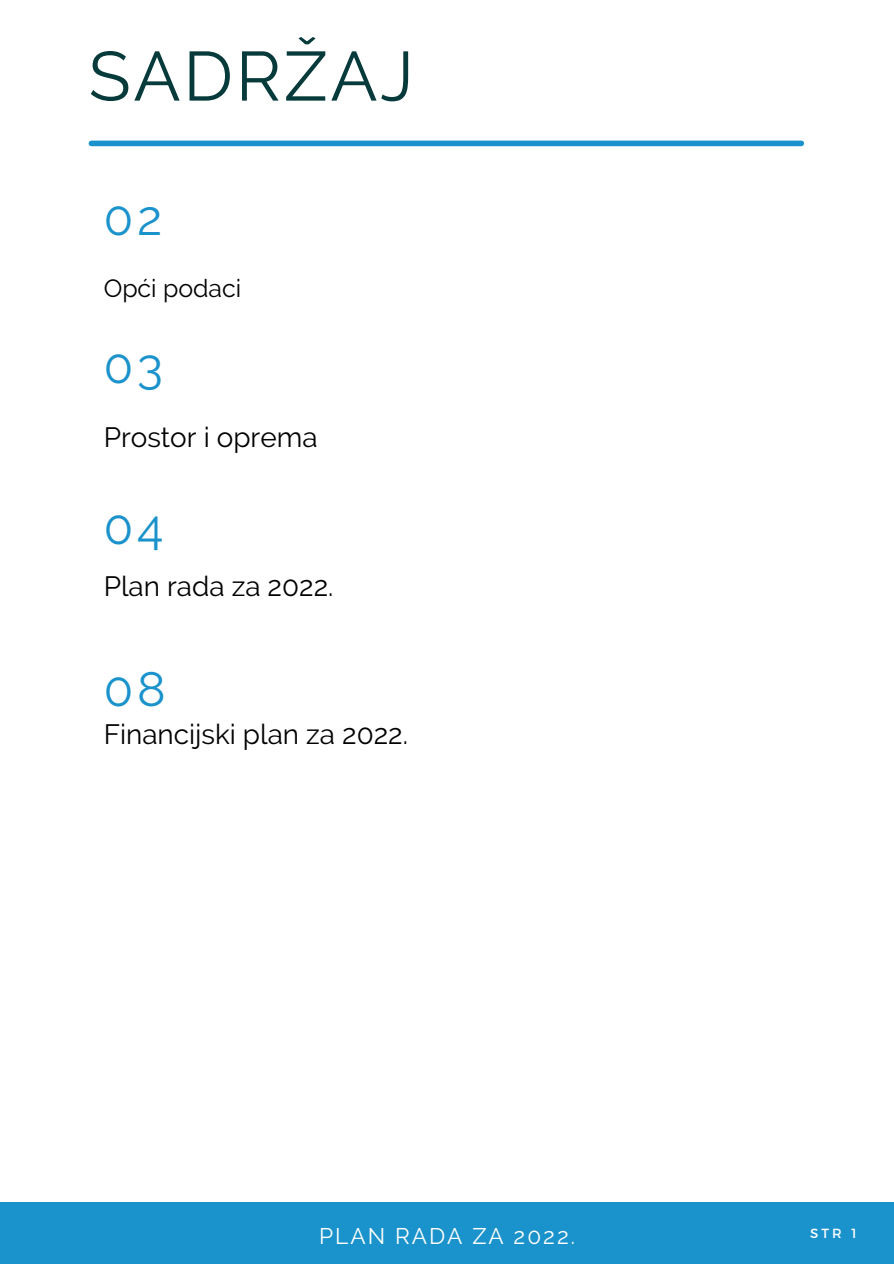
<style>
.page{position:relative;width:894px;height:1264px;background:#fff}
.page>*{position:absolute;margin:0;border:0;box-sizing:border-box;transform-origin:0 0}
.t1{font:69.3px "Raleway";letter-spacing:.04em;color:#073a3b}
.t2{font:48.15px "Raleway";letter-spacing:.08em;color:#1a92cb}
.t3{font:27.9px "Raleway";color:#000}
.t4{font:24.9px "Raleway";color:#000}
.t5{font:22.5px "Raleway";letter-spacing:.09em;color:#fff}
.t6{font:13.2px "Montserrat";color:#fff}
</style>
<div class="page">
<div style="left:91px;top:141px;width:710px;height:5px;background:#1a92cb"></div>
<div style="left:0;top:1202px;width:893px;height:61px;background:#1a92cb"></div>
<p class="t1" style="left:89px;top:35px;width:326px">SADRŽAJ</p>
<p class="t2" style="left:104px;top:190px;width:60px">02</p>
<p class="t4" style="left:104px;top:274px;width:139px">Opći podaci</p>
<p class="t2" style="left:104px;top:338px;width:61px">03</p>
<p class="t3" style="left:104px;top:421px;width:215px">Prostor i oprema</p>
<p class="t2" style="left:104px;top:498px;width:61px">04</p>
<p class="t3" style="left:104px;top:569px;width:231px">Plan rada za 2022.</p>
<p class="t2" style="left:104px;top:660px;width:63px">08</p>
<p class="t3" style="left:104px;top:718px;width:306px">Financijski plan za 2022.</p>
<p class="t5" style="left:319px;top:1222px;width:257px">PLAN RADA ZA 2022.</p>
<p class="t6" style="left:810px;top:1224px;width:48px">STR 1</p>
</div>
